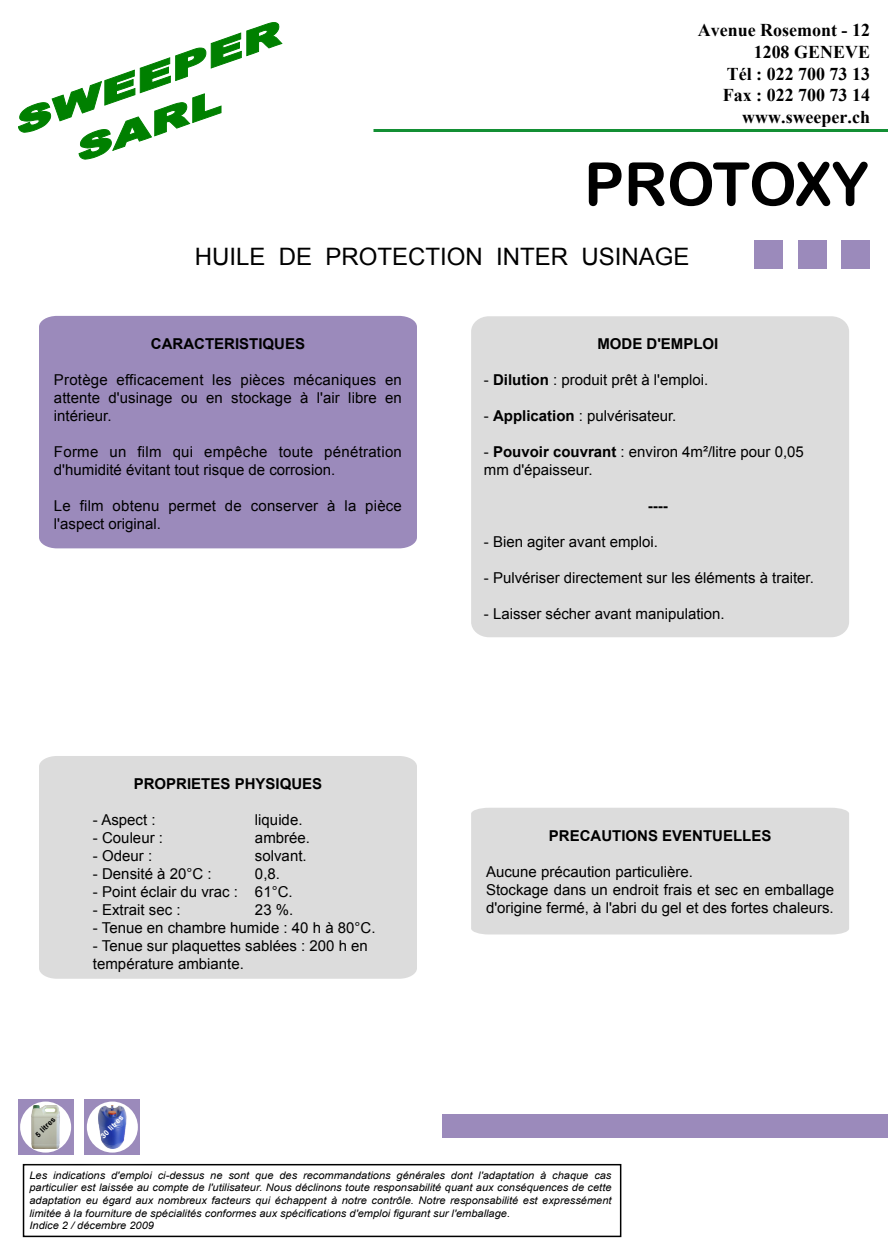
<style>
.page{position:relative;width:888px;height:1260px;background:#fff}
.page>*{position:absolute;margin:0;border:0;box-sizing:border-box;transform-origin:0 0}
.t1{font:60px "Arial Rounded MT Bold";letter-spacing:-.005em;color:#000}
.t2{font:24px "Arial";color:#000}
.t3{font:700 18px/21.8px "Times New Roman";color:#000;text-align:right}
.t4{font:15px/18px "Arial";color:#000}
.t5{font:700 15px "Arial";color:#000}
.t6{font:italic 10.5px/12.8px "Arial";color:#000;scale:1.06 1}
.t7{font:700 7.5px "Arial";color:#fff}
.t8{font:700 7.5px "Arial";color:#000}
.s1{font-weight:700}
</style>
<div class="page">
<div style="left:39px;top:316px;width:378px;height:232px;background:#9b8abb"></div>
<div style="left:471px;top:316px;width:378px;height:321px;background:#dcdcdc"></div>
<div style="left:39px;top:756px;width:378px;height:223px;background:#dcdcdc"></div>
<div style="left:471px;top:808px;width:378px;height:127px;background:#dcdcdc"></div>
<div style="left:442px;top:1114px;width:446px;height:24px;background:#9b8abb"></div>
<div style="left:23px;top:1164px;width:598px;height:73px;border:2px solid #000"></div>
<div style="left:842px;top:240px;width:28px;height:29px;background:#9b8abb"></div>
<div style="left:798px;top:240px;width:28px;height:29px;background:#9b8abb"></div>
<div style="left:754px;top:240px;width:29px;height:29px;background:#9b8abb"></div>
<img style="left:22px;top:1163px;width:40px;height:14px">
<div style="left:18px;top:1099px;width:55px;height:56px;background:#9b8abb"></div>
<svg style="left:20px;top:1102px;width:51px;height:51px"></svg>
<img style="left:29px;top:1106px;width:33px;height:42px">
<img style="left:62px;top:1099px;width:102px;height:68px">
<div style="left:85px;top:1099px;width:55px;height:56px;background:#9b8abb"></div>
<div style="left:87px;top:1102px;width:51px;height:51px;background:#fff;border-radius:50%"></div>
<img style="left:95px;top:1106px;width:34px;height:42px">
<hr style="left:374px;top:129px;width:514px;height:3px;background:#138f34">
<svg style="left:18px;top:22px;width:264px;height:138px"></svg>
<p class="t3" style="left:698px;top:19px;width:174px">Avenue Rosemont - 12<br>1208 GENEVE<br>Tél : 022 700 73 13<br>Fax : 022 700 73 14 www.sweeper.ch</p>
<h1 class="t1" style="left:584px;top:149px;width:286px">PROTOXY</h1>
<h2 class="t2" style="left:195px;top:240px;width:496px">HUILE DE PROTECTION INTER USINAGE</h2>
<p class="t5" style="left:151px;top:334px;width:156px">CARACTERISTIQUES</p>
<p class="t4" style="left:54px;top:371px;width:349px;text-align:justify">Protège efficacement les pièces mécaniques en attente d'usinage ou en stockage à l'air libre en intérieur.</p>
<p class="t4" style="left:54px;top:443px;width:349px">Forme un film qui empêche toute pénétration d'humidité évitant tout risque de corrosion.</p>
<p class="t4" style="left:54px;top:497px;width:350px">Le film obtenu permet de conserver à la pièce l'aspect original.</p>
<p class="t5" style="left:134px;top:774px;width:190px">PROPRIETES PHYSIQUES</p>
<p class="t4" style="left:93px;top:811px;width:64px">- Aspect :</p>
<p class="t4" style="left:255px;top:811px;width:49px">liquide.</p>
<p class="t4" style="left:93px;top:829px;width:72px">- Couleur :</p>
<p class="t4" style="left:255px;top:829px;width:57px">ambrée.</p>
<p class="t4" style="left:93px;top:847px;width:61px">- Odeur :</p>
<p class="t4" style="left:255px;top:847px;width:53px">solvant.</p>
<p class="t4" style="left:93px;top:865px;width:120px">- Densité à 20°C :</p>
<p class="t4" style="left:255px;top:865px;width:27px">0,8.</p>
<p class="t4" style="left:93px;top:883px;width:201px">- Point éclair du vrac : 61°C.</p>
<p class="t4" style="left:93px;top:901px;width:89px">- Extrait sec :</p>
<p class="t4" style="left:255px;top:901px;width:40px">23 %.</p>
<p class="t4" style="left:93px;top:919px;width:284px">- Tenue en chambre humide : 40 h à 80°C.</p>
<p class="t4" style="left:93px;top:937px;width:276px">- Tenue sur plaquettes sablées : 200 h en température ambiante.</p>
<p class="t8" style="left:33px;top:1132px;width:26px;rotate:-45deg">5 litres</p>
<p class="t7" style="left:98px;top:1134px;width:31px;rotate:-45deg">30 litres</p>
<p class="t5" style="left:597px;top:334px;width:123px">MODE D'EMPLOI</p>
<p class="t4" style="left:484px;top:371px;width:226px">- <span class="s1">Dilution</span> : produit prêt à l'emploi.</p>
<p class="t4" style="left:484px;top:407px;width:194px">- <span class="s1">Application</span> : pulvérisateur.</p>
<p class="t4" style="left:484px;top:443px;width:322px">- <span class="s1">Pouvoir couvrant</span> : environ 4m²/litre pour 0,05 mm d'épaisseur.</p>
<p class="t5" style="left:648px;top:496px;width:21px">----</p>
<p class="t4" style="left:484px;top:533px;width:176px">- Bien agiter avant emploi.</p>
<p class="t4" style="left:484px;top:569px;width:332px">- Pulvériser directement sur les éléments à traiter.</p>
<p class="t4" style="left:484px;top:605px;width:242px">- Laisser sécher avant manipulation.</p>
<p class="t5" style="left:549px;top:825px;width:224px">PRECAUTIONS EVENTUELLES</p>
<p class="t4" style="left:486px;top:863px;width:349px">Aucune précaution particulière.<br>Stockage dans un endroit frais et sec en emballage d'origine fermé, à l'abri du gel et des fortes chaleurs.</p>
<p class="t6" style="left:29px;top:1169px;width:551px">Les indications d'emploi ci-dessus ne sont que des recommandations générales dont l'adaptation à chaque cas particulier est laissée au compte de l'utilisateur. Nous déclinons toute responsabilité quant aux conséquences de cette adaptation eu égard aux nombreux facteurs qui échappent à notre contrôle. Notre responsabilité est expressément limitée à la fourniture de spécialités conformes aux spécifications d'emploi figurant sur l'emballage.<br>Indice 2 / décembre 2009</p>
</div>
